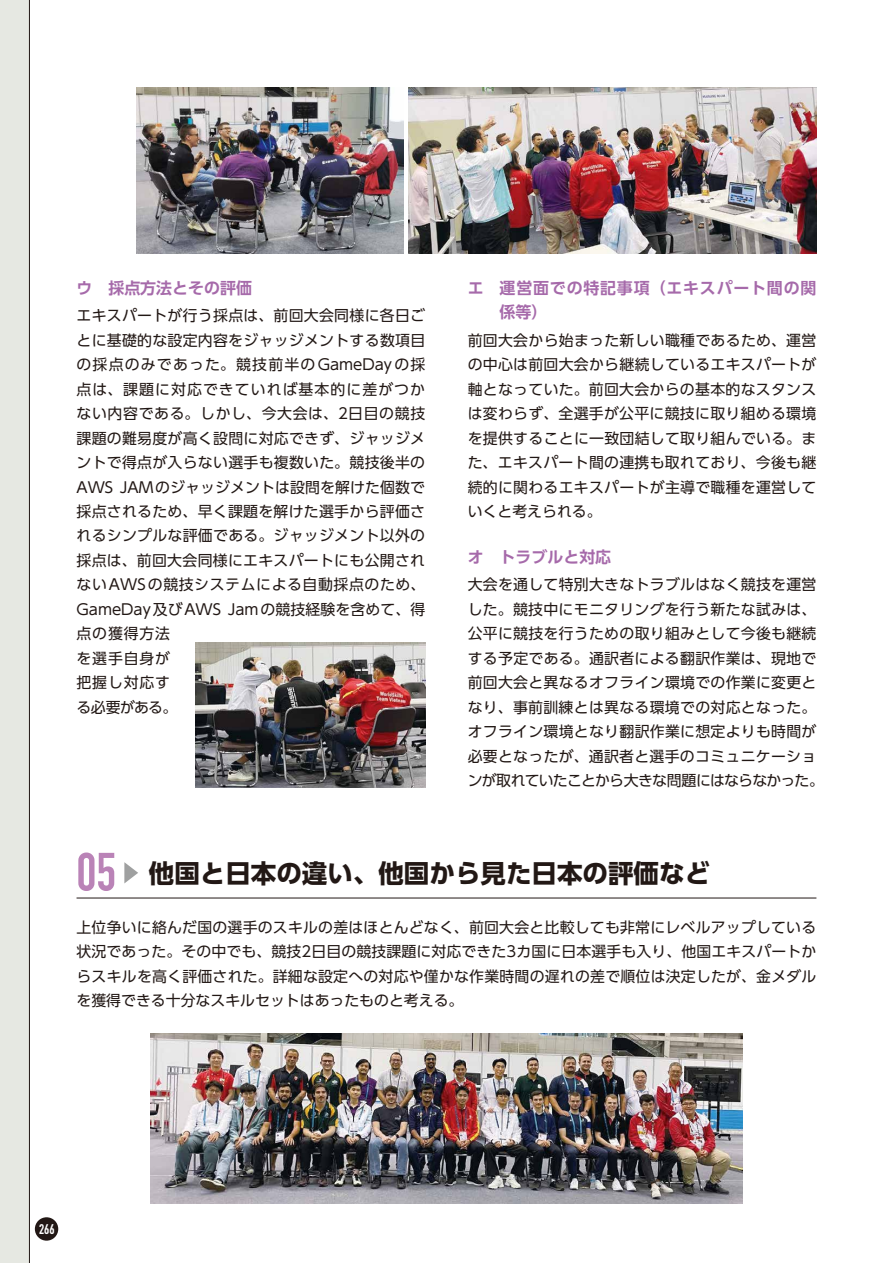
<style>
.page{position:relative;width:893px;height:1263px;background:#fff}
.page>*{position:absolute;margin:0;border:0;box-sizing:border-box;transform-origin:0 0}
.t1{font:700 25.5px "UD Shin Go Pr 6";color:#221815}
.t2{font:700 15.9px/24.5px "UD Shin Go Pr 6 De";letter-spacing:.05em;color:#a66aaa}
.t3{font:700 15.9px "UD Shin Go Pr 6 De";color:#a66aaa}
.t4{font:14.85px/24.5px "UD Shin Go Pr 6";letter-spacing:.02em;color:#221815}
.t5{font:700 13.8px "DIN Condensed";color:#fff}
.s1{font-family:"DIN Condensed";font-size:53.1px;color:#ba83b7}
</style>
<div class="page">
<img style="left:151px;top:1033px;width:591px;height:170px">
<img style="left:136px;top:87px;width:268px;height:166px">
<img style="left:408px;top:87px;width:408px;height:166px">
<img style="left:196px;top:642px;width:229px;height:146px">
<hr style="left:77px;top:898px;width:739px;height:1px;background:#221815">
<svg style="left:124px;top:862px;width:14px;height:21px"></svg>
<div style="left:35px;top:1217px;width:23px;height:24px;background:#221815;border-radius:50%"></div>
<div style="left:0;top:0;width:30px;height:1263px;background:#e6e8e2"></div>
<p class="t3" style="left:77px;top:275px;width:177px">ウ　採点方法とその評価</p>
<p class="t4" style="left:77px;top:303px;width:350px">エキスパートが行う採点は、前回大会同様に各日ごとに基礎的な設定内容をジャッジメントする数項目の採点のみであった。競技前半のGameDayの採点は、課題に対応できていれば基本的に差がつかない内容である。しかし、今大会は、2日目の競技課題の難易度が高く設問に対応できず、ジャッジメントで得点が入らない選手も複数いた。競技後半の<br>AWS JAMのジャッジメントは設問を解けた個数で採点されるため、早く課題を解けた選手から評価されるシンプルな評価である。ジャッジメント以外の採点は、前回大会同様にエキスパートにも公開されないAWSの競技システムによる自動採点のため、<br>GameDay及びAWS Jamの競技経験を含めて、得点の獲得方法<br>を選手自身が<br>把握し対応す<br>る必要がある。</p>
<p class="t2" style="left:500px;top:275px;width:318px;text-indent:-32px">エ　運営面での特記事項（エキスパート間の関係等）</p>
<p class="t4" style="left:468px;top:328px;width:350px;text-align:justify">前回大会から始まった新しい職種であるため、運営の中心は前回大会から継続しているエキスパートが軸となっていた。前回大会からの基本的なスタンスは変わらず、全選手が公平に競技に取り組める環境を提供することに一致団結して取り組んでいる。また、エキスパート間の連携も取れており、今後も継続的に関わるエキスパートが主導で職種を運営していくと考えられる。</p>
<p class="t3" style="left:468px;top:544px;width:145px">オ　トラブルと対応</p>
<p class="t4" style="left:468px;top:572px;width:358px">大会を通して特別大きなトラブルはなく競技を運営した。競技中にモニタリングを行う新たな試みは、公平に競技を行うための取り組みとして今後も継続する予定である。通訳者による翻訳作業は、現地で前回大会と異なるオフライン環境での作業に変更となり、事前訓練とは異なる環境での対応となった。オフライン環境となり翻訳作業に想定よりも時間が必要となったが、通訳者と選手のコミュニケーションが取れていたことから大きな問題にはならなかった。</p>
<h1 class="t1" style="left:77px;top:852px;width:635px"><span class="s1">05</span> 他国と日本の違い、他国から見た日本の評価など</h1>
<p class="t4" style="left:77px;top:914px;width:741px;text-align:justify">上位争いに絡んだ国の選手のスキルの差はほとんどなく、前回大会と比較しても非常にレベルアップしている状況であった。その中でも、競技2日目の競技課題に対応できた3カ国に日本選手も入り、他国エキスパートからスキルを高く評価された。詳細な設定への対応や僅かな作業時間の遅れの差で順位は決定したが、金メダルを獲得できる十分なスキルセットはあったものと考える。</p>
<p class="t5" style="left:39px;top:1220px;width:17px">266</p>
</div>
